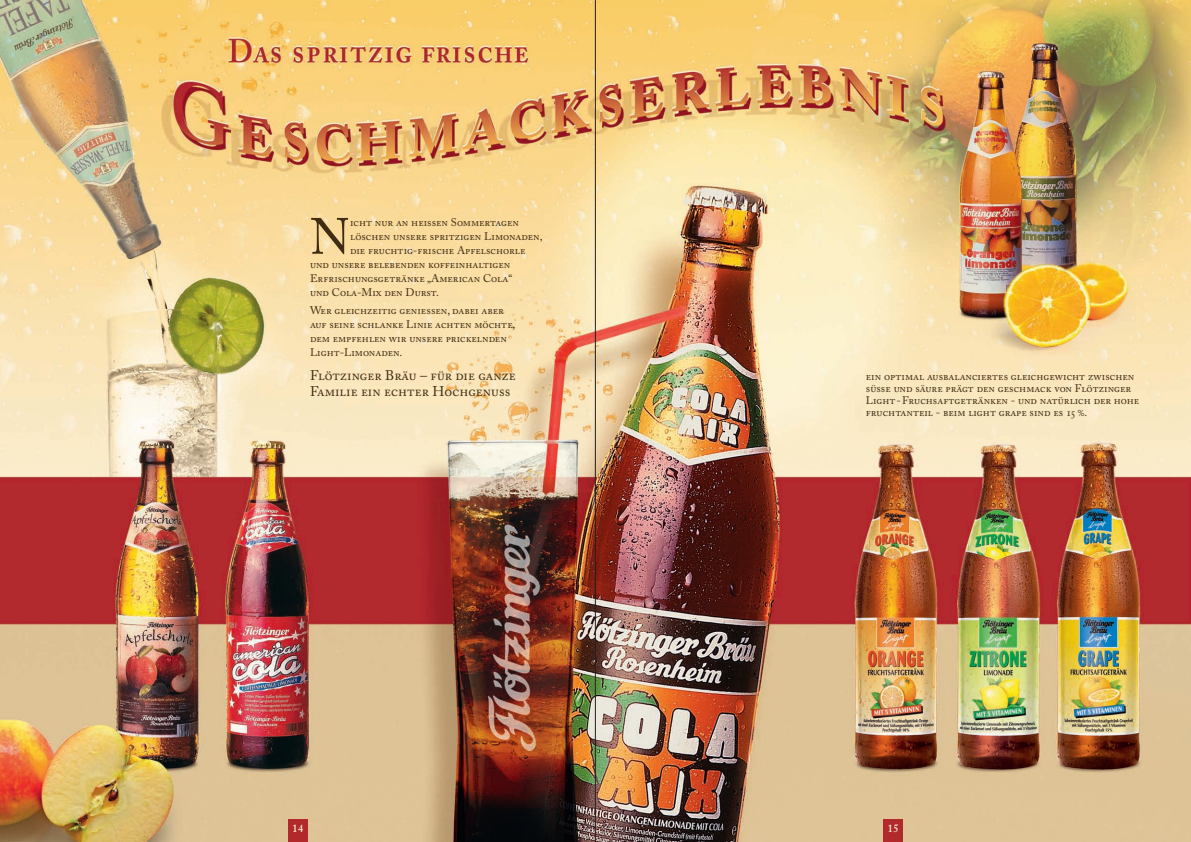
<style>
.page{position:relative;width:1191px;height:842px;background:#fff}
.page>*{position:absolute;margin:0;border:0;box-sizing:border-box;transform-origin:0 0}
.t1{font:50.4px "Adobe Caslon Pro";color:#402c13}
.t2{font:14px/16px "Adobe Caslon Pro";color:#402c13}
.t3{font:11px/14px "Adobe Caslon Pro";color:#402c13}
.t4{font:600 11px "Adobe Caslon Pro";color:#fbf0d7;scale:.91 1}
.s1{font-size:9px}
</style>
<div class="page">
<img style="left:0;top:0;width:1191px;height:842px">
<div style="left:288px;top:819px;width:20px;height:23px;background:#b1292a"></div>
<div style="left:883px;top:819px;width:20px;height:23px;background:#b1292a"></div>
<hr style="left:595px;top:0;width:1px;height:842px;background:#231f20">
<h1 class="t1" style="left:310px;top:207px;width:38px">N</h1>
<p class="t3" style="left:350px;top:215px;width:171px">icht nur an heissen Sommertagen</p>
<p class="t3" style="left:350px;top:229px;width:194px">löschen unsere spritzigen Limonaden,</p>
<p class="t3" style="left:350px;top:243px;width:177px">die fruchtig-frische Apfelschorle</p>
<p class="t3" style="left:310px;top:257px;width:202px">und unsere belebenden koffeinhaltigen</p>
<p class="t3" style="left:310px;top:271px;width:204px">Erfrischungsgetränke „American Cola“</p>
<p class="t3" style="left:310px;top:285px;width:130px">und Cola-Mix den Durst.</p>
<p class="t3" style="left:310px;top:303px;width:207px">Wer gleichzeitig geniessen, dabei aber auf seine schlanke Linie achten möchte, dem empfehlen wir unsere prickelnden Light-Limonaden.</p>
<p class="t2" style="left:310px;top:367px;width:207px">Flötzinger Bräu – für die ganze<br>Familie ein echter Hochgenuss</p>
<p class="t3" style="left:866px;top:370px;width:275px;line-height:12px">ein optimal ausbalanciertes gleichgewicht zwischen süsse und säure prägt den geschmack von Flötzinger Light-Fruchsaftgetränken - und natürlich der hohe fruchtanteil - beim light grape sind es 15 <span class="s1">%</span>.</p>
<p class="t4" style="left:292px;top:822px;width:13px">14</p>
<p class="t4" style="left:888px;top:822px;width:13px">15</p>
</div>
